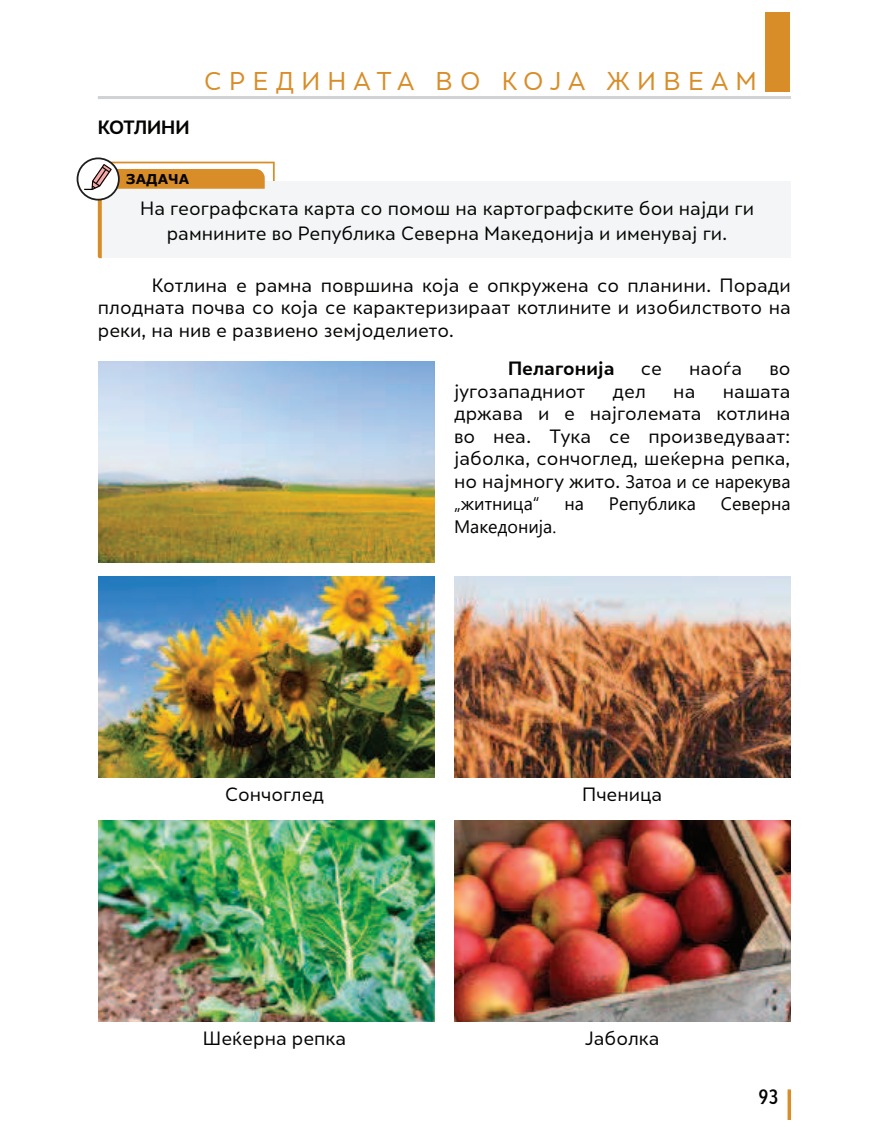
<style>
.page{position:relative;width:876px;height:1132px;background:#fff}
.page>*{position:absolute;margin:0;border:0;box-sizing:border-box;transform-origin:0 0}
.t1{font:24px "Skola Sans Offc";letter-spacing:.3em;color:#d88d28}
.t2{font:500 19.5px "Skola Sans Cn";color:#040503}
.t3{font:18px/22.5px "Skola Sans";color:#040503;text-align:justify}
.t4{font:18px/22.5px "Segoe UI";color:#040503}
.t5{font:700 18px "Skola Sans";color:#040503}
.t6{font:700 18px "Skola Sans";letter-spacing:-.02em;color:#040503}
.t7{font:700 13.5px "Verdana";color:#040503}
.s1{font-family:"Skola Sans"}
</style>
<div class="page">
<hr style="left:98px;top:96px;width:693px;height:3px;background:#d1d2d3">
<div style="left:765px;top:13px;width:25px;height:79px;background:#d88d28"></div>
<svg style="left:787px;top:1089px;width:4px;height:29px"></svg>
<img style="left:98px;top:820px;width:337px;height:201px">
<img style="left:454px;top:820px;width:337px;height:201px">
<img style="left:454px;top:576px;width:337px;height:201px">
<div style="left:98px;top:161px;width:177px;height:32px;border:2px solid #d88d28"></div>
<div style="left:101px;top:182px;width:690px;height:76px;background:#f3f5f6"></div>
<img style="left:98px;top:361px;width:337px;height:202px">
<img style="left:98px;top:576px;width:337px;height:201px">
<svg style="left:77px;top:158px;width:42px;height:42px"></svg>
<div style="left:77px;top:157px;width:43px;height:43px;border:2px solid #201d1d;border-radius:50%"></div>
<svg style="left:84px;top:164px;width:181px;height:94px"></svg>
<p class="t6" style="left:98px;top:120px;width:93px">КОТЛИНИ</p>
<h1 class="t1" style="left:204px;top:66px;width:554px">СРЕДИНАТА ВО КОЈА ЖИВЕАМ</h1>
<p class="t7" style="left:126px;top:169px;width:64px">ЗАДАЧА</p>
<p class="t3" style="left:140px;top:196px;width:615px;line-height:25.5px;text-align:center">На географската карта со помош на картографските бои најди ги рамнините во Република Северна Македонија и именувај ги.</p>
<p class="t3" style="left:98px;top:275px;width:695px;text-indent:54px">Котлина е рамна површина која е опкружена со планини. Поради плодната почва со која се карактеризираат котлините и изобилството на реки, на нив е развиено земјоделието.</p>
<p class="t5" style="left:508px;top:361px;width:108px">Пелагонија</p>
<p class="t3" style="left:641px;top:358px;width:23px">се</p>
<p class="t3" style="left:689px;top:358px;width:54px">наоѓа</p>
<p class="t3" style="left:769px;top:358px;width:23px">во</p>
<p class="t3" style="left:454px;top:381px;width:133px">југозападниот</p>
<p class="t3" style="left:613px;top:381px;width:35px">дел</p>
<p class="t3" style="left:673px;top:381px;width:24px">на</p>
<p class="t3" style="left:454px;top:381px;width:338px;text-indent:269px">нашата држава и е најголемата котлина во неа. Тука се произведуваат: јаболка, сончоглед, шеќерна репка,</p>
<p class="t4" style="left:454px;top:468px;width:338px"><span class="s1">но најмногу жито.</span> Затоа и се нарекува „житница“</p>
<p class="t4" style="left:565px;top:491px;width:21px">на</p>
<p class="t4" style="left:609px;top:491px;width:89px">Република</p>
<p class="t4" style="left:721px;top:491px;width:71px">Северна</p>
<p class="t3" style="left:225px;top:784px;width:101px">Сончоглед</p>
<p class="t3" style="left:203px;top:1028px;width:145px">Шеќерна репка</p>
<p class="t4" style="left:454px;top:513px;width:104px">Македонија.</p>
<p class="t3" style="left:582px;top:784px;width:82px">Пченица</p>
<p class="t3" style="left:585px;top:1028px;width:76px">Јаболка</p>
<p class="t2" style="left:758px;top:1085px;width:21px">93</p>
</div>
